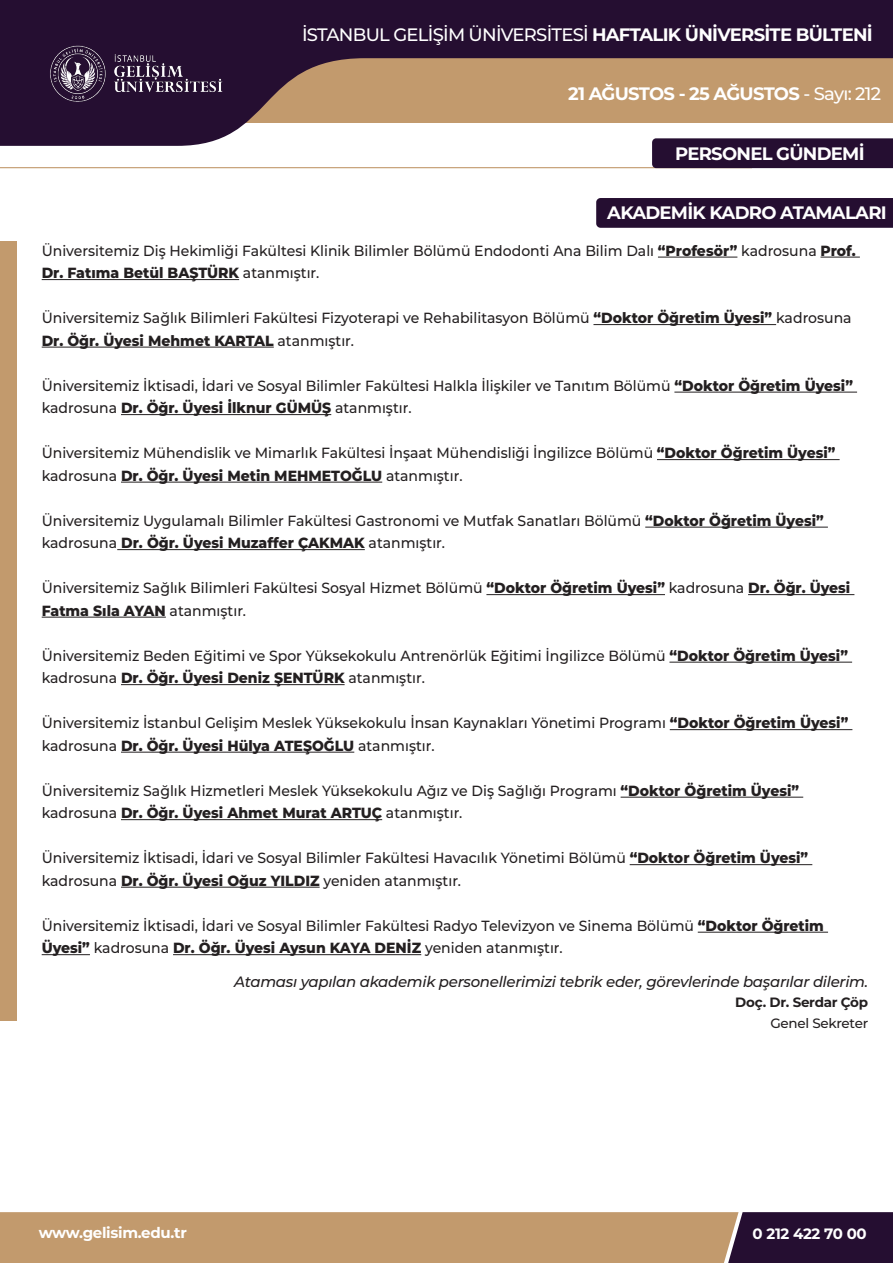
<style>
.page{position:relative;width:893px;height:1263px;background:#fff}
.page>*{position:absolute;margin:0;border:0;box-sizing:border-box;transform-origin:0 0}
.t1{font:700 18px "Montserrat";letter-spacing:-.04em;color:#fff}
.t2{font:500 18px "Montserrat";letter-spacing:-.04em;color:#fff}
.t3{font:italic 500 15px "Montserrat";letter-spacing:-.02em;color:#231f20}
.t4{font:700 15px "Montserrat";letter-spacing:-.02em;color:#fff}
.t5{font:500 14.7px/22.5px "Montserrat";color:#231f20;scale:.95 1}
.t6{font:700 13.5px "Montserrat";letter-spacing:-.02em;color:#231f20}
.t7{font:500 13.5px "Montserrat";letter-spacing:-.02em;color:#231f20}
.s1{font-weight:700}
.s2{font-weight:500}
.s3{font-weight:800}
</style>
<div class="page">
<svg style="left:0;top:0;width:893px;height:146px;background:#775d5f"></svg>
<img style="left:23px;top:35px;width:228px;height:79px">
<hr style="left:0;top:167px;width:752px;height:1px;background:#c29a6d">
<div style="left:652px;top:138px;width:241px;height:30px;background:#250e31"></div>
<div style="left:0;top:241px;width:17px;height:779px;background:#c29a6d"></div>
<svg style="left:0;top:1212px;width:893px;height:51px;background:#a68263"></svg>
<hr style="left:658px;top:257px;width:79px;height:1px;background:#231f20">
<hr style="left:820px;top:257px;width:40px;height:1px;background:#231f20">
<hr style="left:42px;top:279px;width:197px;height:1px;background:#231f20">
<hr style="left:593px;top:324px;width:183px;height:1px;background:#231f20">
<hr style="left:42px;top:347px;width:232px;height:1px;background:#231f20">
<hr style="left:674px;top:392px;width:183px;height:1px;background:#231f20">
<hr style="left:121px;top:414px;width:210px;height:1px;background:#231f20">
<hr style="left:657px;top:459px;width:183px;height:1px;background:#231f20">
<hr style="left:121px;top:482px;width:261px;height:1px;background:#231f20">
<hr style="left:645px;top:527px;width:183px;height:1px;background:#231f20">
<hr style="left:117px;top:549px;width:248px;height:1px;background:#231f20">
<hr style="left:486px;top:594px;width:179px;height:1px;background:#231f20">
<hr style="left:748px;top:594px;width:106px;height:1px;background:#231f20">
<hr style="left:42px;top:617px;width:124px;height:1px;background:#231f20">
<hr style="left:669px;top:662px;width:183px;height:1px;background:#231f20">
<hr style="left:121px;top:684px;width:224px;height:1px;background:#231f20">
<hr style="left:670px;top:729px;width:182px;height:1px;background:#231f20">
<hr style="left:121px;top:752px;width:233px;height:1px;background:#231f20">
<hr style="left:621px;top:797px;width:182px;height:1px;background:#231f20">
<hr style="left:121px;top:819px;width:261px;height:1px;background:#231f20">
<hr style="left:630px;top:864px;width:182px;height:1px;background:#231f20">
<hr style="left:121px;top:887px;width:199px;height:1px;background:#231f20">
<hr style="left:698px;top:932px;width:130px;height:1px;background:#231f20">
<hr style="left:42px;top:954px;width:48px;height:1px;background:#231f20">
<hr style="left:173px;top:954px;width:248px;height:1px;background:#231f20">
<div style="left:596px;top:198px;width:297px;height:30px;background:#250e31"></div>
<p class="t2" style="left:302px;top:22px;width:572px">İSTANBUL GELİŞİM ÜNİVERSİTESİ <span class="s1">HAFTALIK ÜNİVERSİTE BÜLTENİ</span></p>
<p class="t1" style="left:568px;top:80px;width:314px">21 AĞUSTOS - 25 AĞUSTOS <span class="s2">- Sayı: 212</span></p>
<p class="t1" style="left:675px;top:141px;width:191px">PERSONEL GÜNDEMİ</p>
<p class="t1" style="left:607px;top:200px;width:281px">AKADEMİK KADRO ATAMALARI</p>
<p class="t5" style="left:42px;top:239px;width:858px">Üniversitemiz Diş Hekimliği Fakültesi Klinik Bilimler Bölümü Endodonti Ana Bilim Dalı <span class="s3">“Profesör”</span> kadrosuna <span class="s3">Prof.<br>Dr. Fatıma Betül BAŞTÜRK</span> atanmıştır.</p>
<p class="t5" style="left:42px;top:306px;width:854px">Üniversitemiz Sağlık Bilimleri Fakültesi Fizyoterapi ve Rehabilitasyon Bölümü <span class="s3">“Doktor Öğretim Üyesi”</span> kadrosuna<br><span class="s3">Dr. Öğr. Üyesi Mehmet KARTAL</span> atanmıştır.</p>
<p class="t5" style="left:42px;top:374px;width:855px">Üniversitemiz İktisadi, İdari ve Sosyal Bilimler Fakültesi Halkla İlişkiler ve Tanıtım Bölümü <span class="s3">“Doktor Öğretim Üyesi” </span>kadrosuna <span class="s3">Dr. Öğr. Üyesi İlknur GÜMÜŞ</span> atanmıştır.</p>
<p class="t5" style="left:42px;top:441px;width:837px">Üniversitemiz Mühendislik ve Mimarlık Fakültesi İnşaat Mühendisliği İngilizce Bölümü <span class="s3">“Doktor Öğretim Üyesi” </span>kadrosuna <span class="s3">Dr. Öğr. Üyesi Metin MEHMETOĞLU</span> atanmıştır.</p>
<p class="t5" style="left:42px;top:509px;width:825px">Üniversitemiz Uygulamalı Bilimler Fakültesi Gastronomi ve Mutfak Sanatları Bölümü <span class="s3">“Doktor Öğretim Üyesi” </span>kadrosuna <span class="s3">Dr. Öğr. Üyesi Muzaffer ÇAKMAK</span> atanmıştır.</p>
<p class="t5" style="left:42px;top:576px;width:853px">Üniversitemiz Sağlık Bilimleri Fakültesi Sosyal Hizmet Bölümü <span class="s3">“Doktor Öğretim Üyesi”</span> kadrosuna <span class="s3">Dr. Öğr. Üyesi<br>Fatma Sıla AYAN</span> atanmıştır.</p>
<p class="t5" style="left:42px;top:644px;width:850px">Üniversitemiz Beden Eğitimi ve Spor Yüksekokulu Antrenörlük Eğitimi İngilizce Bölümü <span class="s3">“Doktor Öğretim Üyesi” </span>kadrosuna <span class="s3">Dr. Öğr. Üyesi Deniz ŞENTÜRK</span> atanmıştır.</p>
<p class="t5" style="left:42px;top:711px;width:851px">Üniversitemiz İstanbul Gelişim Meslek Yüksekokulu İnsan Kaynakları Yönetimi Programı <span class="s3">“Doktor Öğretim Üyesi” </span>kadrosuna <span class="s3">Dr. Öğr. Üyesi Hülya ATEŞOĞLU</span> atanmıştır.</p>
<p class="t5" style="left:42px;top:779px;width:799px">Üniversitemiz Sağlık Hizmetleri Meslek Yüksekokulu Ağız ve Diş Sağlığı Programı <span class="s3">“Doktor Öğretim Üyesi” </span>kadrosuna <span class="s3">Dr. Öğr. Üyesi Ahmet Murat ARTUÇ</span> atanmıştır.</p>
<p class="t5" style="left:42px;top:846px;width:808px">Üniversitemiz İktisadi, İdari ve Sosyal Bilimler Fakültesi Havacılık Yönetimi Bölümü <span class="s3">“Doktor Öğretim Üyesi” </span>kadrosuna <span class="s3">Dr. Öğr. Üyesi Oğuz YILDIZ</span> yeniden atanmıştır.</p>
<p class="t5" style="left:42px;top:914px;width:825px">Üniversitemiz İktisadi, İdari ve Sosyal Bilimler Fakültesi Radyo Televizyon ve Sinema Bölümü <span class="s3">“Doktor Öğretim<br>Üyesi”</span> kadrosuna <span class="s3">Dr. Öğr. Üyesi Aysun KAYA DENİZ</span> yeniden atanmıştır.</p>
<p class="t3" style="left:234px;top:971px;width:635px">Ataması yapılan akademik personellerimizi tebrik eder, görevlerinde başarılar dilerim.</p>
<p class="t6" style="left:735px;top:993px;width:134px">Doç. Dr. Serdar Çöp</p>
<p class="t7" style="left:770px;top:1014px;width:99px">Genel Sekreter</p>
<p class="t4" style="left:39px;top:1222px;width:150px">www.gelisim.edu.tr</p>
<p class="t4" style="left:753px;top:1223px;width:116px">0 212 422 70 00</p>
</div>
